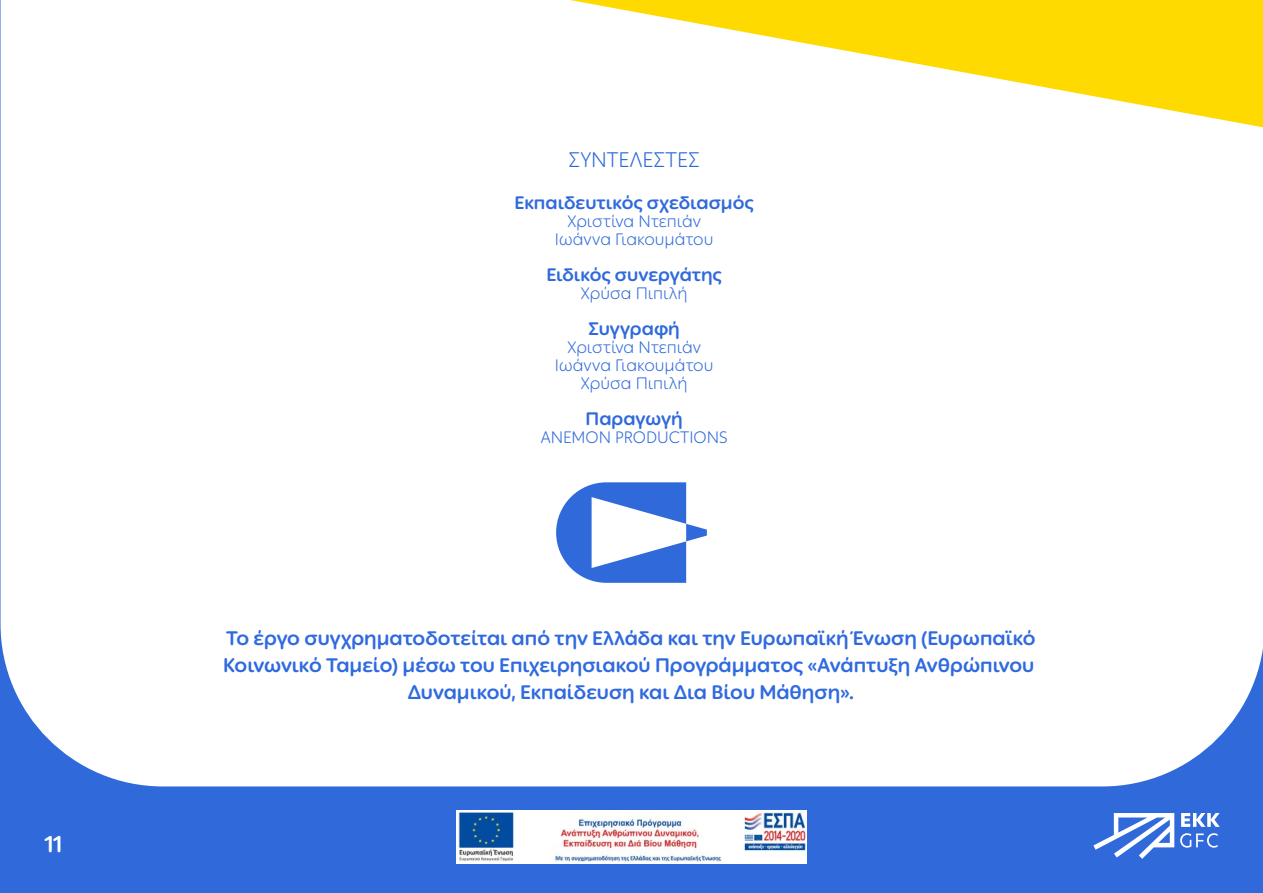
<style>
.page{position:relative;width:1263px;height:893px;background:#306ada}
.page>*{position:absolute;margin:0;border:0;box-sizing:border-box;transform-origin:0 0}
.t1{font:700 22.5px "Ping Round LCG";color:#fff}
.t2{font:300 21px "Ping Round LCG";letter-spacing:.005em;color:#306ada}
.t3{font:700 19.5px/27px "Ping Round LCG";color:#306adf;text-align:center}
.t4{font:700 18px "Ping Round LCG";color:#306ada}
.t5{font:300 16.5px/18px "Ping Round LCG";color:#306ada;text-align:center}
</style>
<div class="page">
<div style="left:1px;top:0;width:1262px;height:786px;background:#fff"></div>
<svg style="left:570px;top:0;width:693px;height:127px;fill:#fff"></svg>
<svg style="left:556px;top:482px;width:151px;height:101px"></svg>
<svg style="left:1093px;top:813px;width:81px;height:46px"></svg>
<svg style="left:1181px;top:813px;width:39px;height:14px"></svg>
<svg style="left:1180px;top:833px;width:37px;height:15px"></svg>
<img style="left:456px;top:811px;width:350px;height:52px">
<p class="t1" style="left:45px;top:826px;width:19px">11</p>
<p class="t2" style="left:569px;top:144px;width:132px">ΣΥΝΤΕΛΕΣΤΕΣ</p>
<p class="t4" style="left:515px;top:189px;width:241px">Εκπαιδευτικός σχεδιασμός</p>
<p class="t5" style="left:555px;top:212px;width:160px">Χριστίνα Ντεπιάν<br>Ιωάννα Γιακουμάτου</p>
<p class="t4" style="left:546px;top:261px;width:177px">Ειδικός συνεργάτης</p>
<p class="t5" style="left:581px;top:284px;width:108px">Χρύσα Πιπιλή</p>
<p class="t4" style="left:588px;top:315px;width:93px">Συγγραφή</p>
<p class="t5" style="left:555px;top:338px;width:160px">Χριστίνα Ντεπιάν<br>Ιωάννα Γιακουμάτου<br>Χρύσα Πιπιλή</p>
<p class="t4" style="left:586px;top:405px;width:99px">Παραγωγή</p>
<p class="t5" style="left:541px;top:428px;width:188px">ANEMON PRODUCTIONS</p>
<p class="t3" style="left:223px;top:623px;width:814px">Το έργο συγχρηματοδοτείται από την Ελλάδα και την Ευρωπαϊκή Ένωση (Ευρωπαϊκό<br>Κοινωνικό Ταμείο) μέσω του Επιχειρησιακού Προγράμματος «Ανάπτυξη Ανθρώπινου<br>Δυναμικού, Εκπαίδευση και Δια Βίου Μάθηση».</p>
</div>
